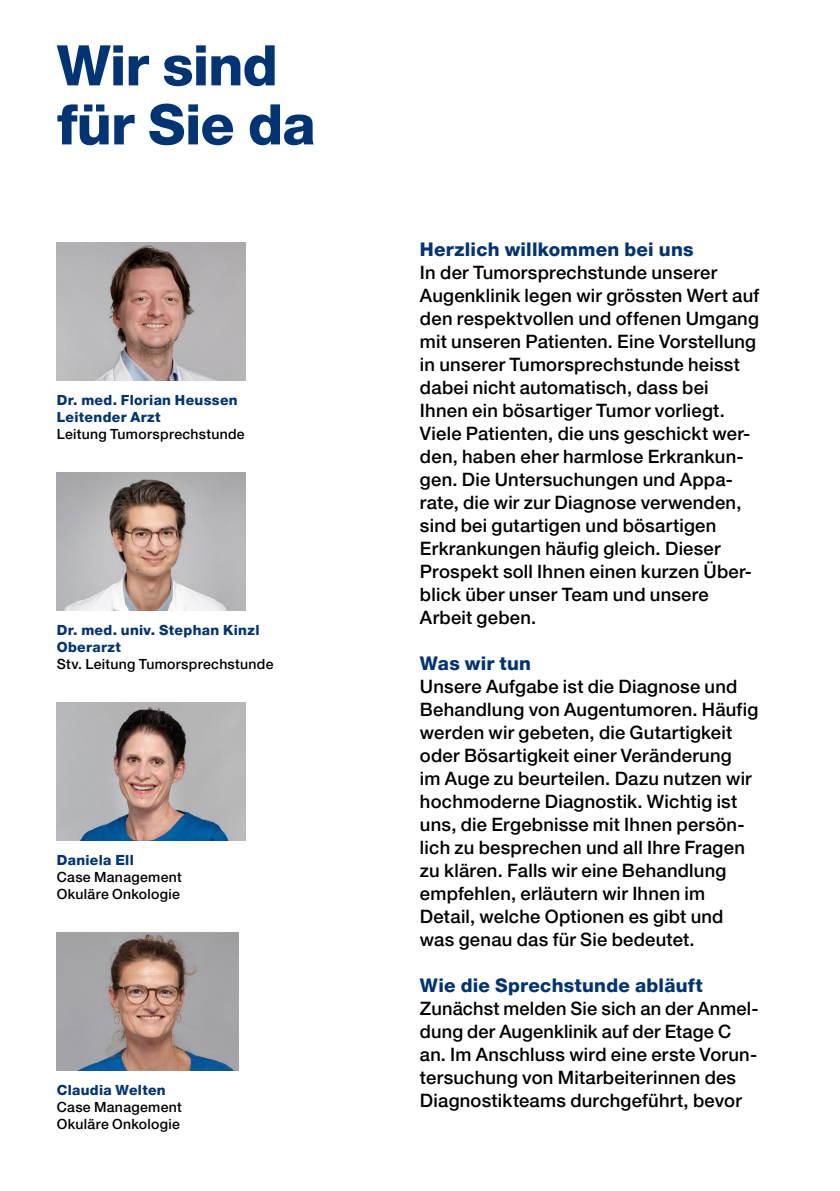
<style>
.page{position:relative;width:840px;height:1191px;background:#fff}
.page>*{position:absolute;margin:0;border:0;box-sizing:border-box;transform-origin:0 0}
.t1{font:800 56px/59px "Helvetica Neue LT Pro";letter-spacing:-.015em;color:#003474}
.t2{font:800 18.8px "Helvetica Neue LT Pro";letter-spacing:.015em;color:#003474}
.t3{font:500 18.4px/23px "Helvetica Neue LT Pro";letter-spacing:.01em;color:#000}
.t4{font:500 14px/17px "Helvetica Neue LT Pro";letter-spacing:.02em;color:#000}
.t5{font:800 14px/17px "Helvetica Neue LT Pro";letter-spacing:.025em;color:#003474}
</style>
<div class="page">
<img style="left:57px;top:473px;width:188px;height:138px">
<img style="left:57px;top:703px;width:188px;height:138px">
<img style="left:57px;top:933px;width:181px;height:138px">
<img style="left:57px;top:243px;width:188px;height:138px">
<h1 class="t1" style="left:57px;top:36px;width:260px">Wir sind für Sie da</h1>
<p class="t5" style="left:57px;top:391px;width:182px">Dr. med. Florian Heussen<br>Leitender Arzt</p>
<p class="t4" style="left:57px;top:425px;width:189px">Leitung Tumorsprechstunde</p>
<p class="t5" style="left:57px;top:621px;width:204px">Dr. med. univ. Stephan Kinzl<br>Oberarzt</p>
<p class="t4" style="left:57px;top:655px;width:218px">Stv. Leitung Tumorsprechstunde</p>
<p class="t5" style="left:57px;top:851px;width:79px">Daniela Ell</p>
<p class="t4" style="left:57px;top:868px;width:126px">Case Management<br>Okuläre Onkologie</p>
<p class="t5" style="left:57px;top:1081px;width:110px">Claudia Welten</p>
<p class="t4" style="left:57px;top:1098px;width:126px">Case Management<br>Okuläre Onkologie</p>
<p class="t2" style="left:420px;top:238px;width:275px">Herzlich willkommen bei uns</p>
<p class="t3" style="left:420px;top:261px;width:340px">In der Tumorsprechstunde unserer Augenklinik legen wir grössten Wert auf den respektvollen und offenen Umgang mit unseren Patienten. Eine Vorstellung in unserer Tumorsprechstunde heisst dabei nicht automatisch, dass bei Ihnen ein bösartiger Tumor vorliegt.<br>Viele Patienten, die uns geschickt wer&shy;den, haben eher harmlose Erkrankun&shy;gen. Die Untersuchungen und Appa&shy;rate, die wir zur Diagnose verwenden, sind bei gutartigen und bösartigen Erkrankungen häufig gleich. Dieser Prospekt soll Ihnen einen kurzen Über&shy;blick über unser Team und unsere Arbeit geben.</p>
<p class="t2" style="left:420px;top:652px;width:113px">Was wir tun</p>
<p class="t3" style="left:420px;top:675px;width:339px">Unsere Aufgabe ist die Diagnose und Behandlung von Augentumoren. Häufig werden wir gebeten, die Gutartigkeit oder Bösartigkeit einer Veränderung<br>im Auge zu beurteilen. Dazu nutzen wir hochmoderne Diagnostik. Wichtig ist uns, die Ergebnisse mit Ihnen persön&shy;lich zu besprechen und all Ihre Fragen zu klären. Falls wir eine Behandlung empfehlen, erläutern wir Ihnen im Detail, welche Optionen es gibt und was genau das für Sie bedeutet.</p>
<p class="t2" style="left:420px;top:974px;width:284px">Wie die Sprechstunde abläuft</p>
<p class="t3" style="left:420px;top:997px;width:340px">Zunächst melden Sie sich an der Anmel&shy;dung der Augenklinik auf der Etage C an. Im Anschluss wird eine erste Vorun&shy;tersuchung von Mitarbeiterinnen des Diagnostikteams durchgeführt, bevor</p>
</div>
